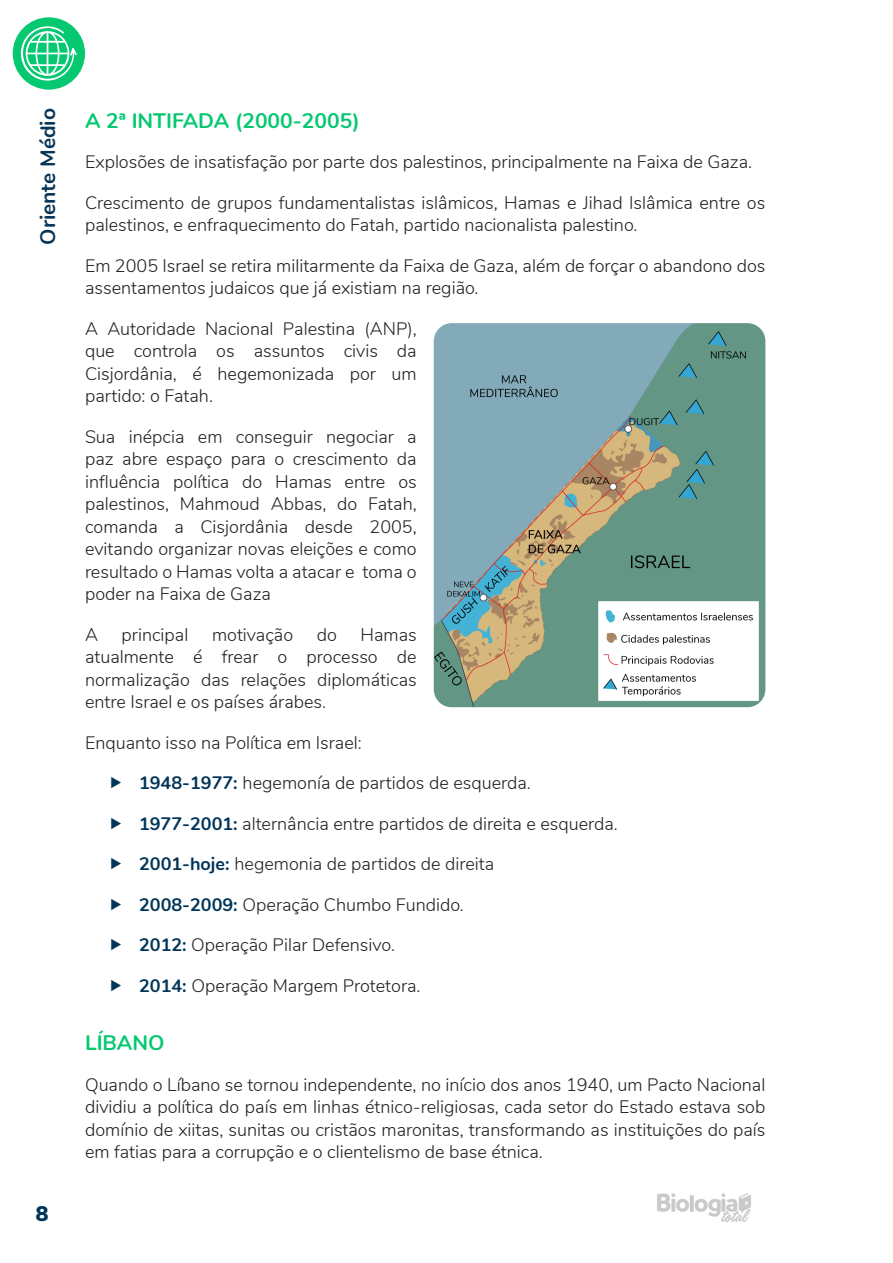
<style>
.page{position:relative;width:893px;height:1263px;background:#fff}
.page>*{position:absolute;margin:0;border:0;box-sizing:border-box;transform-origin:0 0}
.TÍTULO_PEQUENO_1{font:700 21px "Nunito";color:#05c870}
.t1{font:700 21px "Nunito";color:#093556}
.t2{font:900 21px "Nunito";color:#003558}
.TEXTO{font:300 18px/22.5px "Nunito";color:#231f20;text-align:justify}
.s1{font-weight:700;color:#003558}
</style>
<div class="page">
<img style="left:657px;top:1193px;width:94px;height:29px">
<div style="left:13px;top:17px;width:72px;height:73px;background:#05c870;border-radius:50%"></div>
<svg style="left:21px;top:26px;width:56px;height:55px"></svg>
<img style="left:434px;top:323px;width:331px;height:384px">
<p class="t1" style="left:32px;top:245px;width:138px;rotate:-90deg">Oriente Médio</p>
<p class="TÍTULO_PEQUENO_1" style="left:85px;top:105px;width:276px">A 2ª INTIFADA (2000-2005)</p>
<p class="TEXTO" style="left:85px;top:150px;width:669px">Explosões de insatisfação por parte dos palestinos, principalmente na Faixa de Gaza.</p>
<p class="TEXTO" style="left:85px;top:190px;width:682px">Crescimento de grupos fundamentalistas islâmicos, Hamas e Jihad Islâmica entre os palestinos, e enfraquecimento do Fatah, partido nacionalista palestino.</p>
<p class="TEXTO" style="left:85px;top:253px;width:682px">Em 2005 Israel se retira militarmente da Faixa de Gaza, além de forçar o abandono dos assentamentos judaicos que já existiam na região.</p>
<p class="TEXTO" style="left:85px;top:316px;width:333px">A Autoridade Nacional Palestina (ANP), que controla os assuntos civis da Cisjordânia, é hegemonizada por um partido: o Fatah.</p>
<p class="TEXTO" style="left:85px;top:424px;width:333px">Sua inépcia em conseguir negociar a paz abre espaço para o crescimento da influência política do Hamas entre os palestinos, Mahmoud Abbas, do Fatah, comanda a Cisjordânia desde 2005, evitando organizar novas eleições e como resultado o Hamas volta a atacar e toma o poder na Faixa de Gaza</p>
<p class="TEXTO" style="left:85px;top:622px;width:14px">A</p>
<p class="TEXTO" style="left:122px;top:622px;width:68px">principal</p>
<p class="TEXTO" style="left:212px;top:622px;width:83px">motivação</p>
<p class="TEXTO" style="left:317px;top:622px;width:22px">do</p>
<p class="TEXTO" style="left:85px;top:622px;width:333px;text-indent:275px">Hamas atualmente é frear o processo de normalização das relações diplomáticas entre Israel e os países árabes.</p>
<p class="TEXTO" style="left:85px;top:730px;width:278px">Enquanto isso na Política em Israel:</p>
<p class="TEXTO" style="left:139px;top:771px;width:393px"><span class="s1">1948-1977:</span> hegemonía de partidos de esquerda.</p>
<p class="TEXTO" style="left:139px;top:811px;width:480px"><span class="s1">1977-2001:</span> alternância entre partidos de direita e esquerda.</p>
<p class="TEXTO" style="left:139px;top:852px;width:357px"><span class="s1">2001-hoje:</span> hegemonia de partidos de direita</p>
<p class="TEXTO" style="left:139px;top:892px;width:326px"><span class="s1">2008-2009:</span> Operação Chumbo Fundido.</p>
<p class="TEXTO" style="left:139px;top:933px;width:257px"><span class="s1">2012:</span> Operação Pilar Defensivo.</p>
<p class="TEXTO" style="left:139px;top:973px;width:283px"><span class="s1">2014:</span> Operação Margem Protetora.</p>
<p class="TÍTULO_PEQUENO_1" style="left:85px;top:1027px;width:81px">LÍBANO</p>
<p class="TEXTO" style="left:85px;top:1072px;width:682px">Quando o Líbano se tornou independente, no início dos anos 1940, um Pacto Nacional dividiu a política do país em linhas étnico-religiosas, cada setor do Estado estava sob domínio de xiitas, sunitas ou cristãos maronitas, transformando as instituições do país em fatias para a corrupção e o clientelismo de base étnica.</p>
<p class="t2" style="left:36px;top:1198px;width:14px">8</p>
</div>
